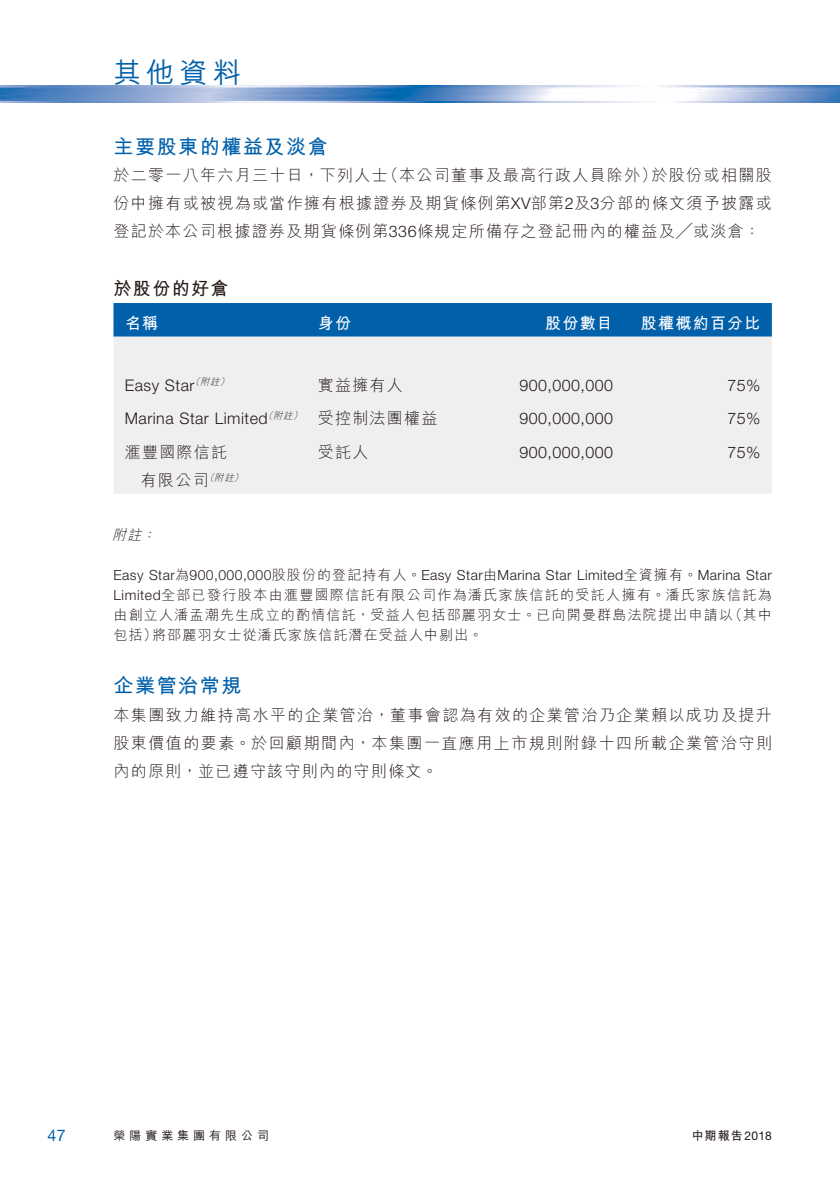
<style>
.page{position:relative;width:840px;height:1191px;background:#fff}
.page>*{position:absolute;margin:0;border:0;box-sizing:border-box;transform-origin:0 0}
.t1{font:500 28px "M Hei HK";color:#0060aa}
.t2{font:700 20px "M Hei HK";letter-spacing:.08em;color:#0060aa}
.t3{font:700 18px "M Hei HK";letter-spacing:.08em;color:#231916}
.t4{font:300 16px/28px "M Hei HK";letter-spacing:.08em;color:#231916}
.t5{font:300 16px "Helvetica Neue LT Std";letter-spacing:.03em;color:#231916}
.t6{font:700 16px "M Hei HK";letter-spacing:.08em;color:#fff}
.t7{font:16px "Helvetica Neue LT Std";color:#0060aa}
.t8{font:300 14px/20px "M Hei HK";letter-spacing:.085em;color:#231916;text-align:right}
.t9{font:300 14px "Helvetica Neue LT Std";letter-spacing:.03em;color:#231916}
.t10{font:italic 300 14px "M Hei HK";color:#231916}
.t11{font:500 12px "M Hei HK";letter-spacing:.33em;color:#231916}
.t12{font:700 12px "M Hei HK";color:#231916}
.t13{font:italic 300 9.4px "M Hei HK";color:#231916}
.s1{font-family:"Helvetica Neue LT Std"}
.s2{font-family:"M Hei HK"}
.s3{font-family:"Helvetica Neue LT Std";font-weight:400}
</style>
<div class="page">
<img style="left:0;top:85px;width:839px;height:17px">
<div style="left:113px;top:303px;width:658px;height:34px;background:#0060aa"></div>
<div style="left:114px;top:337px;width:657px;height:157px;background:#efeff0"></div>
<h1 class="t1" style="left:113px;top:52px;width:129px">其他資料</h1>
<p class="t2" style="left:113px;top:132px;width:216px">主要股東的權益及淡倉</p>
<p class="t4" style="left:382px;top:161px;width:276px">（本公司董事及最高行政人員除外）</p>
<p class="t4" style="left:113px;top:161px;width:659px">於二零一八年六月三十日，下列人士<br>份中擁有或被視為或當作擁有根據證券及期貨條例第<span class="s1">XV</span>部第 及<span class="s1">2 3</span>分部的條文須予披露或登記於本公司根據證券及期貨條例第<span class="s1">336</span>條規定所備存之登記冊內的權益及╱或淡倉：</p>
<p class="t4" style="left:651px;top:161px;width:121px">於股份或相關股</p>
<p class="t3" style="left:113px;top:275px;width:117px">於股份的好倉</p>
<p class="t6" style="left:125px;top:311px;width:35px">名稱</p>
<p class="t13" style="left:190px;top:375px;width:14px">（</p>
<p class="t13" style="left:219px;top:375px;width:14px">）</p>
<p class="t13" style="left:200px;top:375px;width:24px">附註</p>
<p class="t5" style="left:125px;top:375px;width:71px">Easy Star</p>
<p class="t13" style="left:263px;top:409px;width:14px">（</p>
<p class="t13" style="left:292px;top:409px;width:14px">）</p>
<p class="t13" style="left:273px;top:409px;width:24px">附註</p>
<p class="t5" style="left:125px;top:409px;width:144px">Marina Star Limited</p>
<p class="t4" style="left:125px;top:437px;width:104px">滙豐國際信託</p>
<p class="t13" style="left:234px;top:471px;width:14px">(</p>
<p class="t4" style="left:141px;top:465px;width:69px">有限公司</p>
<p class="t13" style="left:204px;top:471px;width:14px">（</p>
<p class="t13" style="left:214px;top:471px;width:24px">附註</p>
<p class="t6" style="left:317px;top:311px;width:35px">身份</p>
<p class="t4" style="left:317px;top:370px;width:86px">實益擁有人</p>
<p class="t4" style="left:317px;top:404px;width:121px">受控制法團權益</p>
<p class="t4" style="left:317px;top:437px;width:52px">受託人</p>
<p class="t6" style="left:545px;top:311px;width:69px">股份數目</p>
<p class="t6" style="left:640px;top:311px;width:121px">股權概約百分比</p>
<p class="t5" style="left:519px;top:375px;width:95px">900,000,000</p>
<p class="t5" style="left:727px;top:375px;width:34px">75%</p>
<p class="t5" style="left:519px;top:409px;width:95px">900,000,000</p>
<p class="t5" style="left:727px;top:409px;width:34px">75%</p>
<p class="t5" style="left:519px;top:442px;width:95px">900,000,000</p>
<p class="t5" style="left:727px;top:442px;width:34px">75%</p>
<p class="t10" style="left:112px;top:525px;width:36px">附註</p>
<p class="t9" style="left:113px;top:566px;width:659px">Easy Star<span class="s2">為</span>900,000,000<span class="s2">股股份的登記持有人。</span>Easy Star<span class="s2">由</span>Marina Star Limited<span class="s2">全資擁有。</span>Marina Star</p>
<p class="t8" style="left:113px;top:584px;width:659px"><span class="s1">Limited</span>全部已發行股本由滙豐國際信託有限公司作為潘氏家族信託的受託人擁有。潘氏家族信託為（其中</p>
<p class="t10" style="left:141px;top:525px;width:20px">：</p>
<p class="t8" style="left:152px;top:604px;width:582px;text-align:left;text-indent:-39px">由創立人潘孟潮先生成立的酌情信託，受益人包括邵麗羽女士。已向開曼群島法院提出申請以將邵麗羽女士從潘氏家族信託潛在受益人中剔出。</p>
<p class="t8" style="left:113px;top:624px;width:45px">包括）</p>
<p class="t2" style="left:113px;top:671px;width:129px">企業管治常規</p>
<p class="t4" style="left:113px;top:700px;width:659px;text-align:justify">本集團致力維持高水平的企業管治，董事會認為有效的企業管治乃企業賴以成功及提升股東價值的要素。於回顧期間內，本集團一直應用上市規則附錄十四所載企業管治守則內的原則，並已遵守該守則內的守則條文。</p>
<p class="t7" style="left:48px;top:1125px;width:20px">47</p>
<p class="t11" style="left:113px;top:1127px;width:157px">榮陽實業集團有限公司</p>
<p class="t12" style="left:691px;top:1127px;width:82px">中期報告<span class="s3">2018</span></p>
</div>
